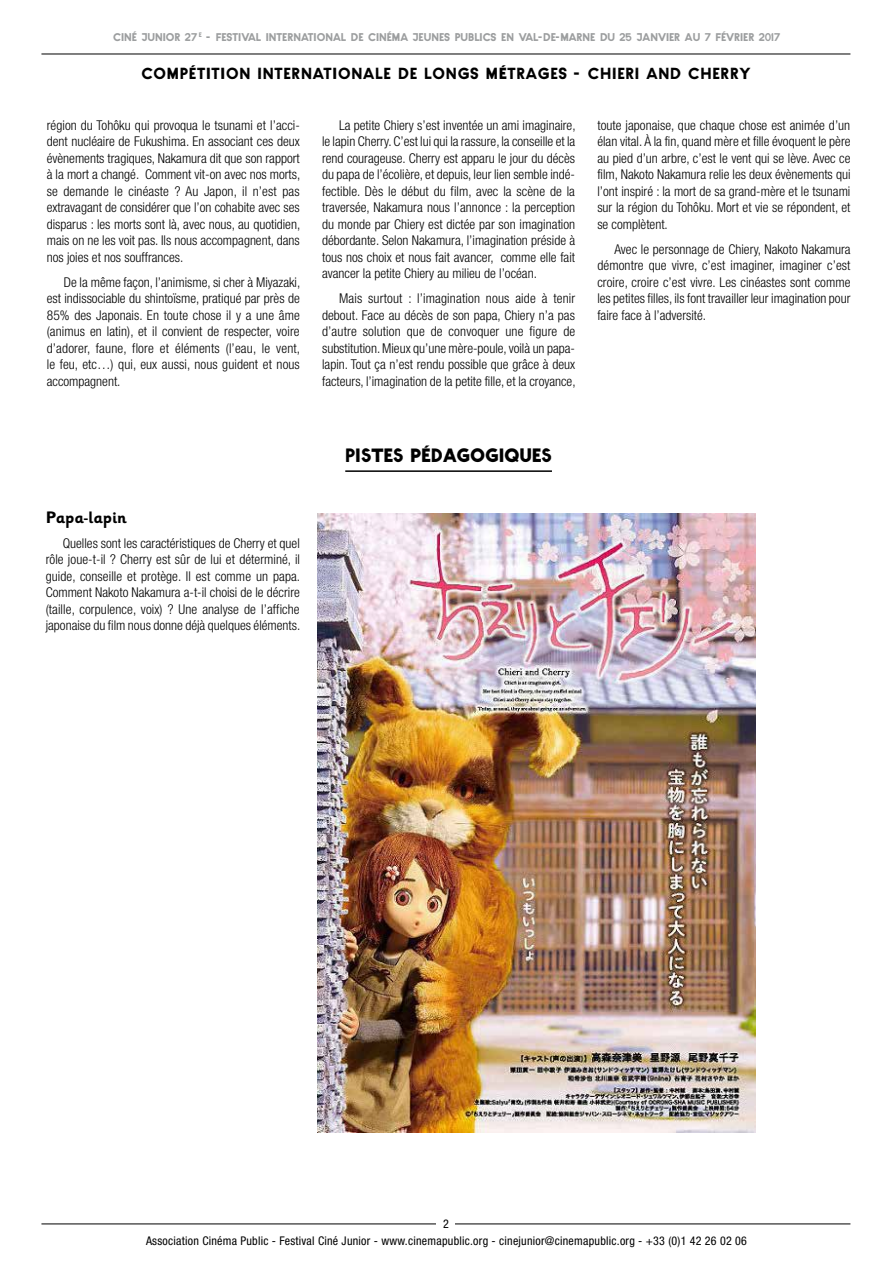
<style>
.page{position:relative;width:893px;height:1263px;background:#fff}
.page>*{position:absolute;margin:0;border:0;box-sizing:border-box;transform-origin:0 0}
.t1{font:18px "Blexbolex CE";color:#000}
.t2{font:700 16.5px "Sassoon Infant";color:#000}
.t3{font:15px "Blexbolex CE";letter-spacing:.05em;color:#000}
.t4{font:300 condensed 13.5px/16.5px "Helvetica Neue";color:#000;text-align:justify}
.t5{font:condensed 12px/17.5px "Helvetica Neue";letter-spacing:.02em;color:#000;text-align:center}
.t6{font:10.5px "Blexbolex CE";color:#9c9e9f}
</style>
<div class="page">
<hr style="left:41px;top:54px;width:809px;height:1px;background:#000">
<hr style="left:41px;top:1223px;width:809px;height:1px;background:#000">
<div style="left:437px;top:1218px;width:18px;height:23px;background:#fff"></div>
<hr style="left:345px;top:470px;width:207px;height:2px;background:#000">
<img style="left:318px;top:513px;width:438px;height:619px">
<p class="t6" style="left:113px;top:31px;width:669px">CINÉ JUNIOR 27 <sup>E</sup> - FESTIVAL INTERNATIONAL DE CINÉMA JEUNES PUBLICS EN VAL-DE-MARNE DU 25 JANVIER AU 7 FÉVRIER 2017</p>
<p class="t3" style="left:141px;top:64px;width:611px">COMPÉTITION INTERNATIONALE DE LONGS MÉTRAGES - CHIERI AND CHERRY</p>
<p class="t4" style="left:47px;top:117px;width:255px">région du Tohôku qui provoqua le tsunami et l’acci&shy;dent nucléaire de Fukushima. En associant ces deux évènements tragiques, Nakamura dit que son rapport à la mort a changé. Comment vit-on avec nos morts, se demande le cinéaste ? Au Japon, il n’est pas extravagant de considérer que l’on cohabite avec ses disparus : les morts sont là, avec nous, au quotidien, mais on ne les voit pas. Ils nous accompagnent, dans nos joies et nos souffrances.</p>
<p class="t4" style="left:47px;top:274px;width:255px;text-indent:17px">De la même façon, l’animisme, si cher à Miyazaki, est indissociable du shintoïsme, pratiqué par près de 85% des Japonais. En toute chose il y a une âme (animus en latin), et il convient de respecter, voire d’adorer, faune, flore et éléments (l’eau, le vent, le feu, etc…) qui, eux aussi, nous guident et nous accompagnent.</p>
<p class="t4" style="left:322px;top:117px;width:255px;text-indent:17px">La petite Chiery s’est inventée un ami imaginaire, le lapin Cherry. C’est lui qui la rassure, la conseille et la rend courageuse. Cherry est apparu le jour du décès du papa de l’écolière, et depuis, leur lien semble indé&shy;fectible. Dès le début du film, avec la scène de la traversée, Nakamura nous l’annonce : la perception du monde par Chiery est dictée par son imagination débordante. Selon Nakamura, l’imagination préside à tous nos choix et nous fait avancer, comme elle fait avancer la petite Chiery au milieu de l’océan.</p>
<p class="t4" style="left:322px;top:290px;width:255px;text-indent:17px">Mais surtout : l’imagination nous aide à tenir debout. Face au décès de son papa, Chiery n’a pas d’autre solution que de convoquer une figure de substitution. Mieux qu’une mère-poule, voilà un papa&shy;lapin. Tout ça n’est rendu possible que grâce à deux facteurs, l’imagination de la petite fille, et la croyance,</p>
<p class="t4" style="left:597px;top:117px;width:255px">toute japonaise, que chaque chose est animée d’un élan vital. À la fin, quand mère et fille évoquent le père au pied d’un arbre, c’est le vent qui se lève. Avec ce film, Nakoto Nakamura relie les deux évènements qui l’ont inspiré : la mort de sa grand-mère et le tsunami sur la région du Tohôku. Mort et vie se répondent, et se complètent.</p>
<p class="t4" style="left:597px;top:241px;width:255px;text-indent:17px">Avec le personnage de Chiery, Nakoto Nakamura démontre que vivre, c’est imaginer, imaginer c’est croire, croire c’est vivre. Les cinéastes sont comme les petites filles, ils font travailler leur imagination pour faire face à l’adversité.</p>
<p class="t2" style="left:46px;top:507px;width:83px">Papa-lapin</p>
<p class="t4" style="left:46px;top:535px;width:256px;text-indent:17px">Quelles sont les caractéristiques de Cherry et quel rôle joue-t-il ? Cherry est sûr de lui et déterminé, il guide, conseille et protège. Il est comme un papa.<br>Comment Nakoto Nakamura a-t-il choisi de le décrire (taille, corpulence, voix) ? Une analyse de l’affiche japonaise du film nous donne déjà quelques éléments.</p>
<h1 class="t1" style="left:345px;top:445px;width:208px">PISTES PÉDAGOGIQUES</h1>
<p class="t5" style="left:146px;top:1214px;width:602px">2<br>Association Cinéma Public - Festival Ciné Junior - www.cinemapublic.org - cinejunior@cinemapublic.org - +33 (0)1 42 26 02 06</p>
</div>
